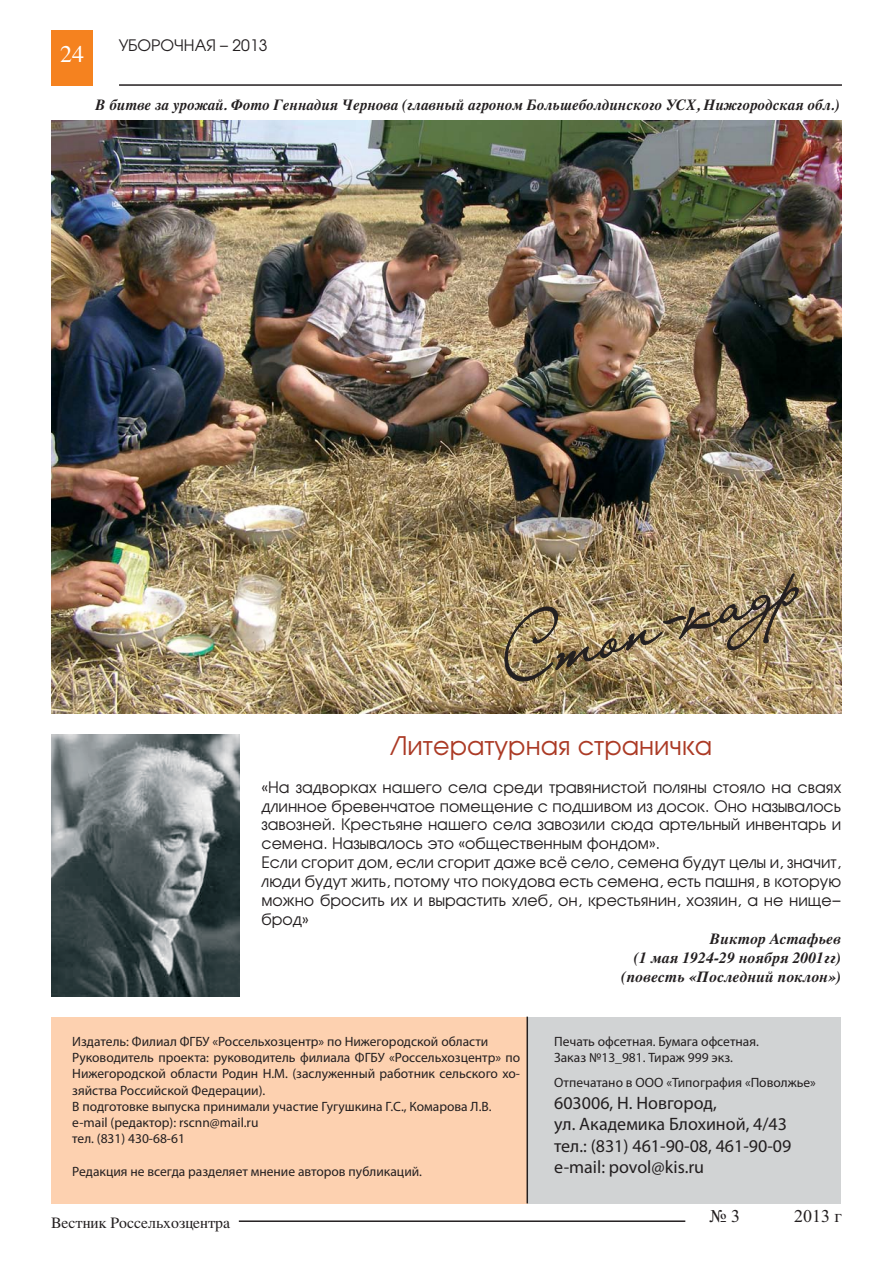
<style>
.page{position:relative;width:893px;height:1263px;background:#fff}
.page>*{position:absolute;margin:0;border:0;box-sizing:border-box;transform-origin:0 0}
.t1{font:25.5px "Avangard TM";color:#ab3a25}
.t2{font:24px "Times";color:#fff}
.t3{font:18px/21.6px "Myriad Pro";color:#231f20}
.t4{font:18px "Times New Roman";color:#231f20}
.t5{font:15.75px/18.9px "Avangard TM";color:#231f20}
.t6{font:italic 700 15.75px "Times";color:#231f20;scale:.96 1}
.t7{font:italic 700 15.75px/18.9px "Times";color:#231f20;text-align:right}
.t8{font:15.75px "Times";color:#231f20}
.t9{font:13.5px/16.2px "Myriad Pro";color:#231f20}
</style>
<div class="page">
<hr style="left:119px;top:84px;width:723px;height:2px;background:#231f20">
<hr style="left:239px;top:1220px;width:446px;height:2px;background:#231f20">
<div style="left:51px;top:30px;width:42px;height:55px;background:#f5821f"></div>
<div style="left:527px;top:1017px;width:314px;height:186px;background:#d1d3d4"></div>
<div style="left:51px;top:1017px;width:476px;height:186px;background:#fdd1b0"></div>
<hr style="left:526px;top:1017px;width:2px;height:186px;background:#231f20">
<img style="left:51px;top:121px;width:790px;height:593px">
<img style="left:51px;top:735px;width:189px;height:261px">
<svg style="left:503px;top:573px;width:296px;height:110px;background:#a28d67"></svg>
<h2 class="t2" style="left:60px;top:45px;width:25px">24</h2>
<p class="t5" style="left:119px;top:39px;width:150px">УБОРОЧНАЯ – 2013</p>
<p class="t6" style="left:95px;top:99px;width:777px">В битве за урожай. Фото Геннадия Чернова (главный агроном Большеболдинского УСХ, Нижгородская обл.)</p>
<h1 class="t1" style="left:390px;top:736px;width:323px">Литературная страничка</h1>
<p class="t5" style="left:261px;top:780px;width:581px">«На задворках нашего села среди травянистой поляны стояло на сваях длинное бревенчатое помещение с подшивом из досок. Оно называлось завозней. Крестьяне нашего села завозили сюда артельный инвентарь и семена. Называлось это «общественным фондом».<br>Если сгорит дом, если сгорит даже всё село, семена будут целы и, значит, люди будут жить, потому что покудова есть семена, есть пашня, в которую можно бросить их и вырастить хлеб, он, крестьянин, хозяин, а не нище&shy;брод»</p>
<p class="t7" style="left:621px;top:930px;width:221px">Виктор Астафьев<br>(1 мая 1924-29 ноября 2001гг) (повесть «Последний поклон»)</p>
<p class="t9" style="left:72px;top:1035px;width:449px">Издатель: Филиал ФГБУ «Россельхозцентр» по Нижегородской области Руководитель проекта: руководитель филиала ФГБУ «Россельхозцентр» по Нижегородской области Родин Н.М. (заслуженный работник сельского хо&shy;зяйства Российской Федерации).<br>В подготовке выпуска принимали участие Гугушкина Г.С., Комарова Л.В. e-mail (редактор): rscnn@mail.ru<br>тел. (831) 430-68-61</p>
<p class="t9" style="left:72px;top:1164px;width:351px">Редакция не всегда разделяет мнение авторов публикаций.</p>
<p class="t8" style="left:51px;top:1216px;width:181px">Вестник Россельхозцентра</p>
<p class="t9" style="left:554px;top:1035px;width:206px">Печать офсетная. Бумага офсетная.<br>Заказ №13_981. Тираж 999 экз.</p>
<p class="t9" style="left:554px;top:1076px;width:263px">Отпечатано в ООО «Типография «Поволжье»</p>
<h3 class="t3" style="left:554px;top:1093px;width:239px">603006, Н. Новгород,<br>ул. Академика Блохиной, 4/43 тел.: (831) 461-90-08, 461-90-09 e-mail: povol@kis.ru</h3>
<h3 class="t4" style="left:709px;top:1206px;width:32px">№ 3</h3>
<h3 class="t4" style="left:794px;top:1206px;width:49px">2013 г</h3>
</div>
